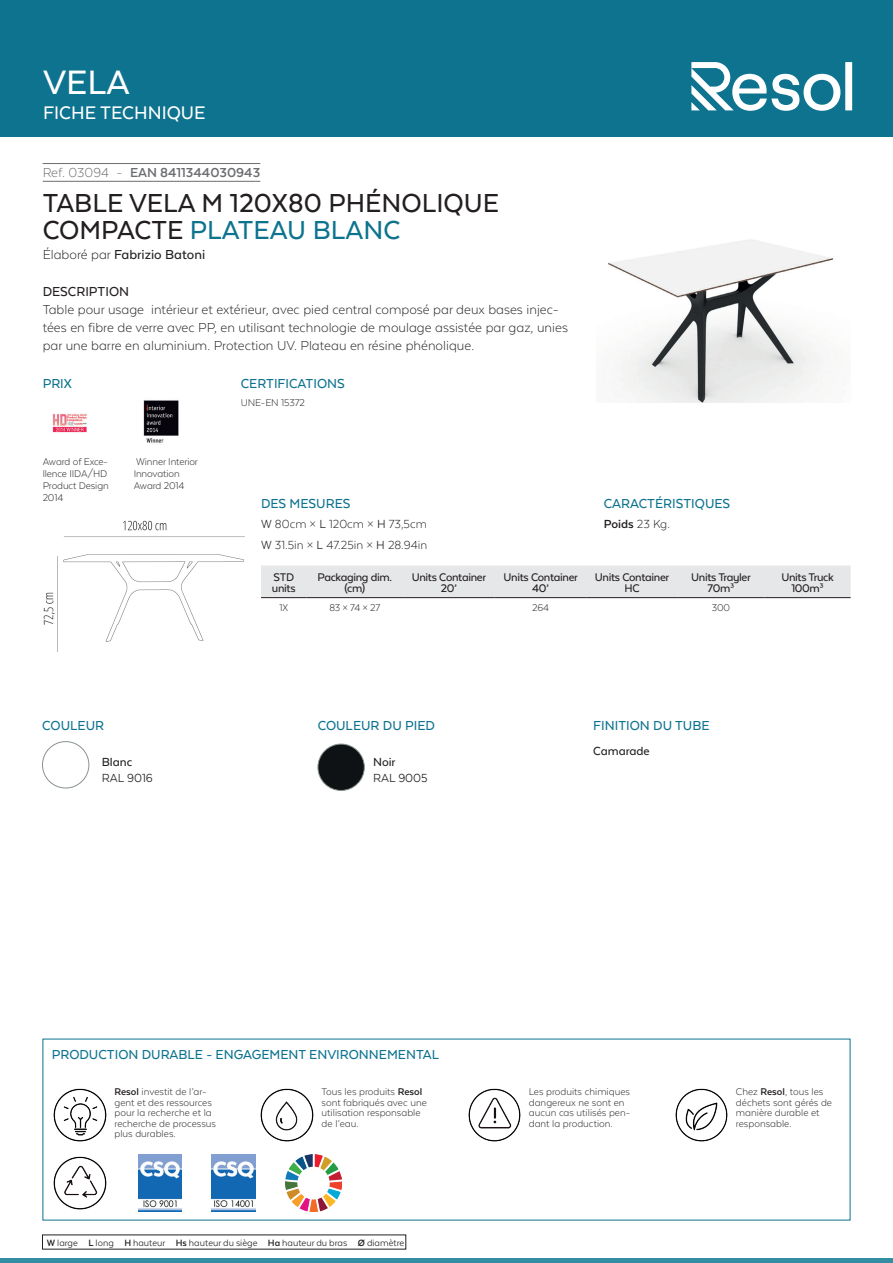
<style>
.page{position:relative;width:893px;height:1263px;background:#fff}
.page>*{position:absolute;margin:0;border:0;box-sizing:border-box;transform-origin:0 0}
.t1{font:500 39px "Texta Alt";color:#fff}
.t2{font:500 30px/27px "Texta Alt";color:#231f20}
.t3{font:500 21px "Texta Alt";color:#fff}
.t4{font:300 15px/18px "Texta Alt";color:#231f20}
.t5{font:500 15px "Texta Alt";color:#0d738f}
.t6{font:500 15px "Texta Alt";color:#231f20}
.t7{font:700 15px "Texta Alt";color:#6c6d70}
.t8{font:300 13.5px/20.4px "Texta Alt";color:#231f20}
.t9{font:500 13.5px "Texta Alt";color:#231f20}
.t10{font:13.5px "Texta Alt";color:#231f20}
.t11{font:700 13.5px "Texta Alt";color:#231f20}
.t12{font:500 12.75px/10.5px "Texta Alt";letter-spacing:-.025em;color:#231f20;text-align:center}
.t13{font:300 11.25px/10.5px "Texta Alt";color:#231f20}
.t14{font:10.5px "Texta Alt";color:#231f20}
.s1{font-weight:300}
.s2{color:#0d738f}
.s3{font-weight:400}
.s4{font-weight:700}
</style>
<div class="page">
<div style="left:0;top:0;width:893px;height:137px;background:#0d738f"></div>
<hr style="left:0;top:1259px;width:893px;height:4px;background:#348ea3">
<svg style="left:691px;top:62px;width:161px;height:49px"></svg>
<hr style="left:43px;top:163px;width:217px;height:1px;background:#6c6d70">
<hr style="left:43px;top:181px;width:217px;height:1px;background:#6c6d70">
<img style="left:143px;top:400px;width:36px;height:43px">
<img style="left:52px;top:414px;width:35px;height:19px">
<img style="left:608px;top:239px;width:225px;height:163px">
<img style="left:42px;top:742px;width:47px;height:46px;border-radius:23px">
<div style="left:42px;top:741px;width:47px;height:47px;border:1px solid #89948d;border-radius:50%"></div>
<div style="left:318px;top:744px;width:46px;height:46px;background:#0e1214;border-radius:23px"></div>
<div style="left:318px;top:744px;width:46px;height:47px;border:1px solid #89948d;border-radius:50%"></div>
<img style="left:43px;top:520px;width:202px;height:132px">
<div style="left:261px;top:565px;width:590px;height:32px;background:#e6e7e9"></div>
<hr style="left:261px;top:597px;width:46px;height:1px;background:#231f20">
<hr style="left:307px;top:597px;width:96px;height:1px;background:#231f20">
<hr style="left:403px;top:597px;width:92px;height:1px;background:#231f20">
<hr style="left:495px;top:597px;width:92px;height:1px;background:#231f20">
<hr style="left:587px;top:597px;width:90px;height:1px;background:#231f20">
<hr style="left:677px;top:597px;width:88px;height:1px;background:#231f20">
<hr style="left:765px;top:597px;width:86px;height:1px;background:#231f20">
<img style="left:53px;top:1088px;width:54px;height:54px">
<img style="left:260px;top:1088px;width:54px;height:54px">
<img style="left:468px;top:1088px;width:53px;height:54px">
<img style="left:675px;top:1088px;width:53px;height:54px">
<img style="left:53px;top:1156px;width:54px;height:54px">
<img style="left:138px;top:1155px;width:44px;height:56px">
<img style="left:212px;top:1155px;width:43px;height:56px">
<img style="left:285px;top:1155px;width:57px;height:56px">
<h1 class="t1" style="left:43px;top:62px;width:88px">VELA</h1>
<h3 class="t3" style="left:43px;top:102px;width:164px">FICHE TECHNIQUE</h3>
<h3 class="t7" style="left:43px;top:164px;width:219px"><span class="s1">Ref. 03094 -</span> EAN 8411344030943</h3>
<h2 class="t2" style="left:43px;top:189px;width:458px">TABLE VELA M 120X80 PHÉNOLIQUE<br>COMPACTE <span class="s2">PLATEAU BLANC</span></h2>
<h3 class="t6" style="left:43px;top:246px;width:164px"><span class="s1">Élaboré par</span> Fabrizio Batoni</h3>
<h3 class="t6" style="left:43px;top:284px;width:88px">DESCRIPTION</h3>
<p class="t4" style="left:43px;top:300px;width:527px">Table pour usage intérieur et extérieur, avec pied central composé par deux bases injec&shy;tées en fibre de verre avec PP, en utilisant technologie de moulage assistée par gaz, unies par une barre en aluminium. Protection UV. Plateau en résine phénolique.</p>
<h3 class="t5" style="left:43px;top:376px;width:31px">PRIX</h3>
<h3 class="t5" style="left:241px;top:376px;width:106px">CERTIFICATIONS</h3>
<p class="t13" style="left:241px;top:397px;width:65px">UNE-EN 15372</p>
<p class="t13" style="left:43px;top:456px;width:68px;line-height:12px">Award of Exce&shy;llence IIDA/HD<br>Product Design<br>2014</p>
<p class="t13" style="left:134px;top:456px;width:66px;line-height:12px">Winner Interior<br>Innovation<br>Award 2014</p>
<h3 class="t5" style="left:42px;top:718px;width:63px">COULEUR</h3>
<p class="t9" style="left:102px;top:755px;width:32px">Blanc</p>
<p class="t10" style="left:102px;top:771px;width:52px">RAL 9016</p>
<h3 class="t5" style="left:604px;top:495px;width:128px">CARACTÉRISTIQUES</h3>
<p class="t11" style="left:604px;top:517px;width:68px">Poids <span class="s1">23 Kg.</span></p>
<h3 class="t5" style="left:261px;top:495px;width:91px">DES MESURES</h3>
<p class="t8" style="left:261px;top:514px;width:168px"><span class="s3">W</span> 80cm × <span class="s3">L</span> 120cm × <span class="s3">H</span> 73,5cm<br><span class="s3">W</span> 31.5in × <span class="s3">L</span> 47.25in × <span class="s3">H</span> 28.94in</p>
<p class="t12" style="left:272px;top:572px;width:25px;text-align:left">STD units</p>
<p class="t12" style="left:317px;top:572px;width:76px">Packaging dim. (cm)</p>
<p class="t12" style="left:412px;top:572px;width:76px">Units Container<br>20’</p>
<p class="t12" style="left:504px;top:572px;width:76px">Units Container<br>40’</p>
<p class="t12" style="left:595px;top:572px;width:76px">Units Container<br>HC</p>
<p class="t12" style="left:691px;top:572px;width:61px">Units Trayler<br>70m³</p>
<p class="t12" style="left:781px;top:572px;width:54px">Units Truck<br>100m³</p>
<p class="t13" style="left:279px;top:602px;width:10px">1X</p>
<p class="t13" style="left:329px;top:602px;width:52px">83 × 74 × 27</p>
<p class="t13" style="left:532px;top:602px;width:18px">264</p>
<p class="t13" style="left:712px;top:602px;width:20px">300</p>
<h3 class="t5" style="left:318px;top:718px;width:119px">COULEUR DU PIED</h3>
<p class="t9" style="left:373px;top:755px;width:24px">Noir</p>
<p class="t10" style="left:373px;top:771px;width:56px">RAL 9005</p>
<h3 class="t5" style="left:593px;top:718px;width:118px">FINITION DU TUBE</h3>
<p class="t9" style="left:593px;top:744px;width:58px">Camarade</p>
<h3 class="t5" style="left:52px;top:1047px;width:389px">PRODUCTION DURABLE - ENGAGEMENT ENVIRONNEMENTAL</h3>
<p class="t13" style="left:114px;top:1086px;width:103px"><span class="s4">Resol</span> investit de l’ar&shy;gent et des ressources pour la recherche et la recherche de processus plus durables.</p>
<p class="t13" style="left:322px;top:1086px;width:107px">Tous les produits <span class="s4">Resol </span>sont fabriqués avec une utilisation responsable de l’eau.</p>
<p class="t13" style="left:529px;top:1086px;width:103px">Les produits chimiques dangereux ne sont en aucun cas utilisés pen&shy;dant la production.</p>
<p class="t13" style="left:736px;top:1086px;width:98px">Chez <span class="s4">Resol</span>, tous les déchets sont gérés de manière durable et responsable.</p>
<p class="t14" style="left:47px;top:1237px;width:359px"><span class="s4">W</span> large <span class="s4">L</span> long <span class="s4">H</span> hauteur <span class="s4">Hs</span> hauteur du siège <span class="s4">Ha</span> hauteur du bras <span class="s4">Ø</span> diamètre</p>
</div>
